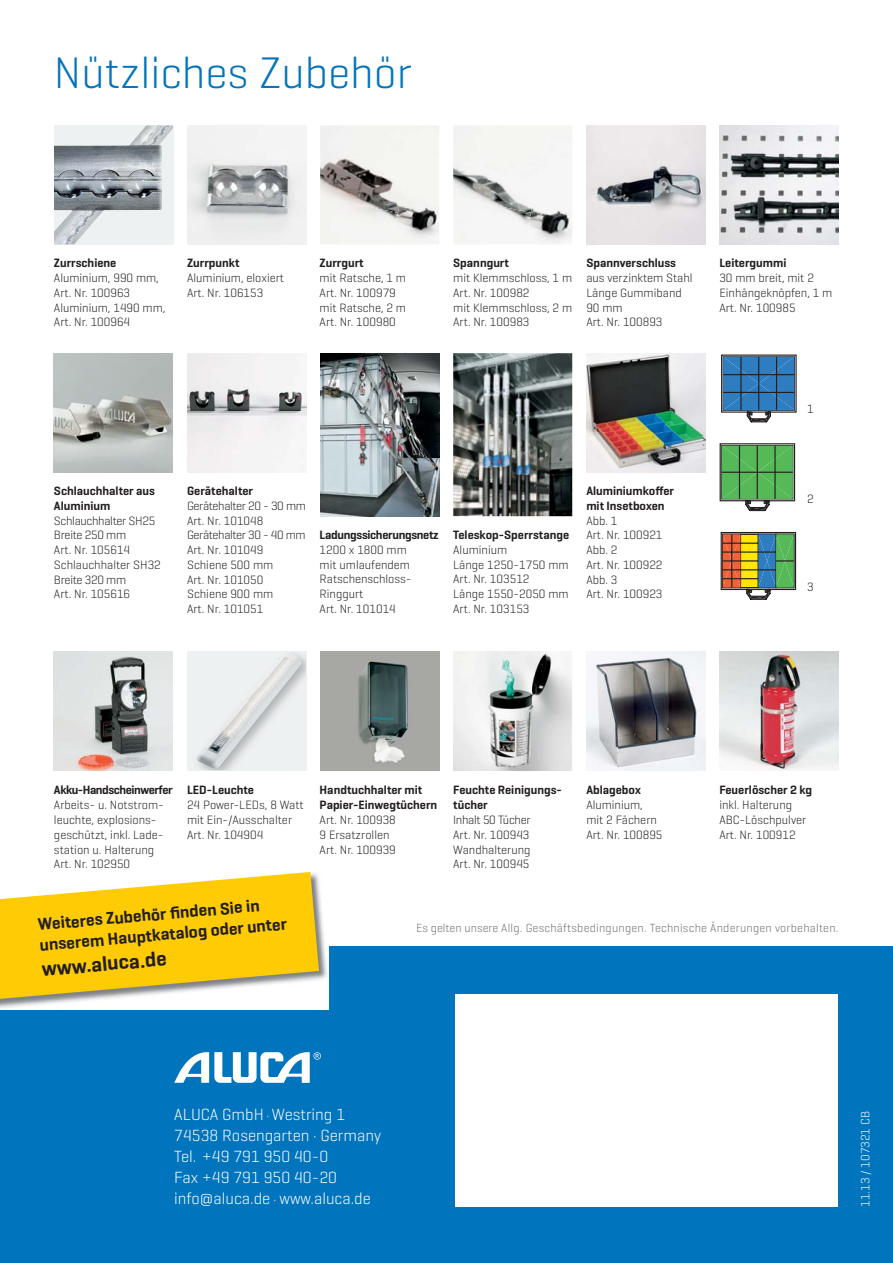
<style>
.page{position:relative;width:893px;height:1263px;background:#fff}
.page>*{position:absolute;margin:0;border:0;box-sizing:border-box;transform-origin:0 0}
.t1{font:300 45px "Geogrotesque";color:#0074bc}
.t2{font:600 21px "Geogrotesque";color:#231f20}
.t3{font:600 17.25px "Geogrotesque";color:#231f20}
.t4{font:300 16.5px/21px "Geogrotesque";color:#fff}
.t5{font:300 12.3px/14.7px "Geogrotesque";color:#231f20}
.t6{font:600 12.3px/14.7px "Geogrotesque";color:#231f20}
.t7{font:600 12.3px "Geogrotesque";letter-spacing:-.025em;color:#231f20}
.t8{font:600 12.3px "Geogrotesque";letter-spacing:-.035em;color:#231f20}
.t9{font:300 12.3px "Geogrotesque";color:#fff}
.t10{font:300 12px "Geogrotesque";letter-spacing:.02em;color:#6d6f71}
.s1{font-size:13.5px}
</style>
<div class="page">
<img style="left:719px;top:651px;width:119px;height:119px">
<img style="left:586px;top:353px;width:119px;height:119px">
<img style="left:453px;top:651px;width:119px;height:119px">
<img style="left:586px;top:651px;width:119px;height:119px">
<img style="left:586px;top:125px;width:119px;height:119px">
<img style="left:320px;top:651px;width:119px;height:119px">
<div style="left:0;top:946px;width:893px;height:317px;background:#0074bc"></div>
<img style="left:54px;top:651px;width:119px;height:119px">
<img style="left:187px;top:353px;width:119px;height:119px">
<img style="left:54px;top:125px;width:119px;height:119px">
<img style="left:320px;top:353px;width:119px;height:163px">
<img style="left:187px;top:125px;width:119px;height:119px">
<img style="left:719px;top:125px;width:119px;height:119px">
<img style="left:453px;top:126px;width:71px;height:70px">
<img style="left:524px;top:126px;width:48px;height:118px">
<img style="left:453px;top:196px;width:78px;height:48px">
<img style="left:320px;top:126px;width:71px;height:70px">
<img style="left:391px;top:125px;width:48px;height:119px">
<img style="left:320px;top:196px;width:78px;height:48px">
<svg style="left:723px;top:357px;width:71px;height:66px;background:#4a84b7"></svg>
<div style="left:721px;top:355px;width:75px;height:58px;border:1px solid #231f20"></div>
<svg style="left:720px;top:444px;width:77px;height:156px"></svg>
<div style="left:719px;top:443px;width:76px;height:58px;border:1px solid #231f20"></div>
<div style="left:187px;top:651px;width:119px;height:119px;background:#eef1f1"></div>
<img style="left:252px;top:653px;width:49px;height:39px">
<img style="left:219px;top:695px;width:30px;height:35px">
<img style="left:249px;top:691px;width:30px;height:38px">
<img style="left:197px;top:730px;width:51px;height:38px">
<img style="left:54px;top:353px;width:119px;height:119px">
<img style="left:453px;top:353px;width:119px;height:163px">
<svg style="left:174px;top:1052px;width:147px;height:31px"></svg>
<img style="left:0;top:946px;width:328px;height:64px">
<svg style="left:0;top:872px;width:319px;height:127px;background:#f8d036"></svg>
<div style="left:455px;top:994px;width:383px;height:213px;background:#fff"></div>
<h1 class="t1" style="left:54px;top:55px;width:359px">Nützliches Zubehör</h1>
<p class="t6" style="left:54px;top:257px;width:64px">Zurrschiene</p>
<p class="t5" style="left:54px;top:271px;width:113px">Aluminium, 990 mm,<br>Art. Nr. 100963<br>Aluminium, 1490 mm,<br>Art. Nr. 100964</p>
<p class="t6" style="left:187px;top:257px;width:54px">Zurrpunkt</p>
<p class="t5" style="left:187px;top:271px;width:99px">Aluminium, eloxiert<br>Art. Nr. 106153</p>
<p class="t6" style="left:320px;top:257px;width:46px">Zurrgurt</p>
<p class="t5" style="left:320px;top:271px;width:88px">mit Ratsche, 1 m<br>Art. Nr. 100979 mit Ratsche, 2 m<br>Art. Nr. 100980</p>
<p class="t6" style="left:453px;top:257px;width:57px">Spanngurt</p>
<p class="t5" style="left:453px;top:271px;width:120px">mit Klemmschloss, 1 m<br>Art. Nr. 100982<br>mit Klemmschloss, 2 m<br>Art. Nr. 100983</p>
<p class="t6" style="left:586px;top:257px;width:91px">Spannverschluss</p>
<p class="t5" style="left:586px;top:271px;width:108px">aus verzinktem Stahl<br>Länge Gummiband<br>90 mm<br>Art. Nr. 100893</p>
<p class="t6" style="left:719px;top:257px;width:69px">Leitergummi</p>
<p class="t5" style="left:719px;top:271px;width:115px">30 mm breit, mit 2<br>Einhängeknöpfen, 1 m<br>Art. Nr. 100985</p>
<p class="t6" style="left:54px;top:484px;width:103px">Schlauchhalter aus<br>Aluminium</p>
<p class="t5" style="left:54px;top:514px;width:108px">Schlauchhalter SH25<br>Breite 250 mm<br>Art. Nr. 105614<br>Schlauchhalter SH32<br>Breite 320 mm<br>Art. Nr. 105616</p>
<p class="t6" style="left:187px;top:484px;width:68px">Gerätehalter</p>
<p class="t5" style="left:187px;top:499px;width:120px">Gerätehalter 20 - 30 mm<br>Art. Nr. 101048<br>Gerätehalter 30 - 40 mm<br>Art. Nr. 101049<br>Schiene 500 mm<br>Art. Nr. 101050<br>Schiene 900 mm<br>Art. Nr. 101051</p>
<p class="t7" style="left:320px;top:530px;width:121px">Ladungssicherungsnetz</p>
<p class="t5" style="left:320px;top:543px;width:94px">1200 x 1800 mm mit umlaufendem<br>Ratschenschloss-<br>Ringgurt<br>Art. Nr. 101014</p>
<p class="t6" style="left:453px;top:528px;width:117px">Teleskop-Sperrstange</p>
<p class="t5" style="left:453px;top:543px;width:117px">Aluminium<br>Länge 1250-1750 mm<br>Art. Nr. 103512<br>Länge 1550-2050 mm<br>Art. Nr. 103153</p>
<p class="t6" style="left:586px;top:484px;width:89px">Aluminiumkoffer mit Insetboxen</p>
<p class="t5" style="left:586px;top:514px;width:78px">Abb. 1<br>Art. Nr. 100921<br>Abb. 2<br>Art. Nr. 100922<br>Abb. 3<br>Art. Nr. 100923</p>
<p class="t5" style="left:807px;top:402px;width:8px">1</p>
<p class="t5" style="left:807px;top:492px;width:8px">2</p>
<p class="t5" style="left:807px;top:580px;width:8px">3</p>
<p class="t8" style="left:54px;top:785px;width:120px">Akku-Handscheinwerfer</p>
<p class="t5" style="left:54px;top:798px;width:111px">Arbeits- u. Notstrom&shy;leuchte, explosions&shy;geschützt, inkl. Lade&shy;station u. Halterung<br>Art. Nr. 102950</p>
<p class="t6" style="left:187px;top:784px;width:69px">LED-Leuchte</p>
<p class="t5" style="left:187px;top:798px;width:118px">24 Power-LEDs, 8 Watt mit Ein-/Ausschalter<br>Art. Nr. 104904</p>
<h3 class="t3" style="left:37px;top:918px;width:224px;rotate:-5deg">Weiteres Zubehör fi nden Sie in</h3>
<h3 class="t3" style="left:39px;top:938px;width:250px;rotate:-5deg">unserem Hauptkatalog oder unter</h3>
<h2 class="t2" style="left:41px;top:961px;width:127px;rotate:-5deg">www.aluca.de</h2>
<p class="t6" style="left:320px;top:784px;width:119px">Handtuchhalter mit<br>Papier-Einwegtüchern</p>
<p class="t5" style="left:320px;top:813px;width:78px">Art. Nr. 100938<br>9 Ersatzrollen<br>Art. Nr. 100939</p>
<p class="t6" style="left:453px;top:784px;width:110px">Feuchte Reinigungs&shy;tücher</p>
<p class="t5" style="left:453px;top:813px;width:79px;text-align:justify">Inhalt 50 Tücher Art. Nr. 100943<br>Wandhalterung Art. Nr. 100945</p>
<p class="t6" style="left:586px;top:784px;width:56px">Ablagebox</p>
<p class="t5" style="left:586px;top:798px;width:78px">Aluminium, mit 2 Fächern<br>Art. Nr. 100895</p>
<p class="t6" style="left:719px;top:784px;width:94px">Feuerlöscher 2 kg</p>
<p class="t5" style="left:719px;top:798px;width:88px">inkl. Halterung<br>ABC-Löschpulver<br>Art. Nr. 100912</p>
<p class="t10" style="left:416px;top:923px;width:424px">Es gelten unsere Allg. Geschäftsbedingungen. Technische Änderungen vorbehalten.</p>
<h3 class="t4" style="left:174px;top:1105px;width:208px">ALUCA GmbH <span class="s1">·</span> Westring 1<br>74538 Rosengarten · Germany<br>Tel. +49 791 950 40-0<br>Fax +49 791 950 40-20 info@aluca.de <span class="s1">·</span> www.aluca.de</h3>
<p class="t9" style="left:860px;top:1207px;width:97px;rotate:-90deg">11.13 / 107321 CB</p>
</div>
